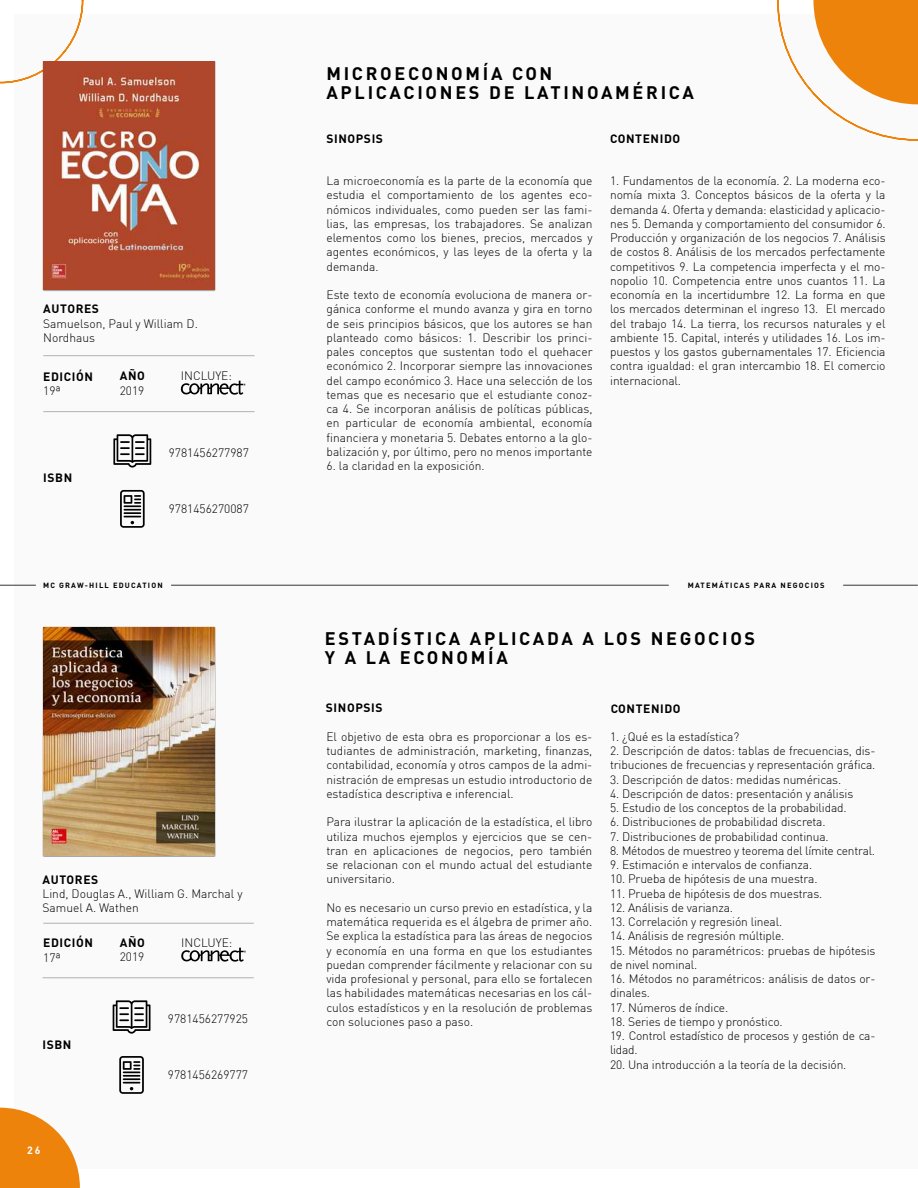
<style>
.page{position:relative;width:918px;height:1188px;background:#fff}
.page>*{position:absolute;margin:0;border:0;box-sizing:border-box;transform-origin:0 0}
.t1{font:700 18px/18.6px "DIN";letter-spacing:.15em;color:#000}
.t2{font:300 12px/14.2px "DIN";letter-spacing:-.01em;color:#000}
.t3{font:700 12px "DIN";letter-spacing:.05em;color:#000}
.t4{font:700 10.5px "DIN";color:#fff}
.t5{font:700 7.5px "DIN";letter-spacing:.16em;color:#000}
</style>
<div class="page">
<div style="left:14px;top:14px;width:904px;height:1154px;background:#fafafa"></div>
<svg style="left:777px;top:0;width:141px;height:141px"></svg>
<svg style="left:0;top:0;width:84px;height:84px"></svg>
<svg style="left:0;top:1108px;width:80px;height:80px"></svg>
<hr style="left:171px;top:585px;width:498px;height:1px;background:#353438">
<hr style="left:0;top:585px;width:36px;height:1px;background:#353438">
<hr style="left:843px;top:585px;width:75px;height:1px;background:#353438">
<hr style="left:43px;top:923px;width:211px;height:1px;background:#000">
<svg style="left:119px;top:1056px;width:25px;height:38px"></svg>
<svg style="left:113px;top:1000px;width:38px;height:34px"></svg>
<hr style="left:42px;top:978px;width:212px;height:1px;background:#000">
<div style="left:42px;top:626px;width:174px;height:231px;background:#000;opacity:.75"></div>
<img style="left:43px;top:627px;width:171px;height:228px">
<svg style="left:181px;top:948px;width:65px;height:14px"></svg>
<hr style="left:43px;top:355px;width:212px;height:1px;background:#000">
<hr style="left:43px;top:411px;width:212px;height:1px;background:#000">
<svg style="left:120px;top:490px;width:25px;height:38px"></svg>
<svg style="left:113px;top:434px;width:38px;height:34px"></svg>
<div style="left:42px;top:61px;width:174px;height:230px;background:#000;opacity:.75"></div>
<img style="left:43px;top:62px;width:172px;height:228px">
<svg style="left:181px;top:381px;width:65px;height:14px"></svg>
<h1 class="t1" style="left:326px;top:64px;width:369px">MICROECONOMÍA CON<br>APLICACIONES DE LATINOAMÉRICA</h1>
<p class="t3" style="left:43px;top:301px;width:57px">AUTORES</p>
<p class="t2" style="left:43px;top:316px;width:156px">Samuelson, Paul y William D.<br>Nordhaus</p>
<p class="t3" style="left:120px;top:368px;width:27px">AÑO</p>
<p class="t2" style="left:120px;top:383px;width:26px">2019</p>
<p class="t3" style="left:43px;top:368px;width:51px">EDICIÓN</p>
<p class="t2" style="left:43px;top:383px;width:19px">19ª</p>
<p class="t2" style="left:181px;top:368px;width:53px">INCLUYE:</p>
<p class="t3" style="left:43px;top:470px;width:30px">ISBN</p>
<p class="t2" style="left:169px;top:445px;width:82px">9781456277987</p>
<p class="t2" style="left:169px;top:501px;width:82px">9781456270087</p>
<p class="t3" style="left:326px;top:130px;width:58px">SINOPSIS</p>
<p class="t3" style="left:610px;top:130px;width:72px">CONTENIDO</p>
<p class="t2" style="left:327px;top:174px;width:268px;text-align:justify">La microeconomía es la parte de la economía que estudia el comportamiento de los agentes eco&shy;nómicos individuales, como pueden ser las fami&shy;lias, las empresas, los trabajadores. Se analizan elementos como los bienes, precios, mercados y agentes económicos, y las leyes de la oferta y la demanda.</p>
<p class="t2" style="left:327px;top:288px;width:268px;text-align:justify">Este texto de economía evoluciona de manera or&shy;gánica conforme el mundo avanza y gira en torno de seis principios básicos, que los autores se han planteado como básicos: 1. Describir los princi&shy;pales conceptos que sustentan todo el quehacer económico 2. Incorporar siempre las innovaciones del campo económico 3. Hace una selección de los temas que es necesario que el estudiante conoz&shy;ca 4. Se incorporan análisis de políticas públicas, en particular de economía ambiental, economía financiera y monetaria 5. Debates entorno a la glo&shy;balización y, por último, pero no menos importante</p>
<p class="t2" style="left:327px;top:459px;width:160px">6. la claridad en la exposición.</p>
<p class="t2" style="left:610px;top:174px;width:277px;text-align:justify">1. Fundamentos de la economía. 2. La moderna eco&shy;nomía mixta 3. Conceptos básicos de la oferta y la demanda 4. Oferta y demanda: elasticidad y aplicacio&shy;nes 5. Demanda y comportamiento del consumidor 6.<br>Producción y organización de los negocios 7. Análisis de costos 8. Análisis de los mercados perfectamente competitivos 9. La competencia imperfecta y el mo&shy;nopolio 10. Competencia entre unos cuantos 11. La economía en la incertidumbre 12. La forma en que los mercados determinan el ingreso 13. El mercado del trabajo 14. La tierra, los recursos naturales y el ambiente 15. Capital, interés y utilidades 16. Los im&shy;puestos y los gastos gubernamentales 17. Eficiencia contra igualdad: el gran intercambio 18. El comercio internacional.</p>
<p class="t5" style="left:43px;top:580px;width:121px">MC GRAW-HILL EDUCATION</p>
<p class="t5" style="left:688px;top:581px;width:138px">MATEMÁTICAS PARA NEGOCIOS</p>
<h1 class="t1" style="left:325px;top:629px;width:432px">ESTADÍSTICA APLICADA A LOS NEGOCIOS<br>Y A LA ECONOMÍA</h1>
<p class="t3" style="left:42px;top:871px;width:57px">AUTORES</p>
<p class="t2" style="left:42px;top:886px;width:202px">Lind, Douglas A., William G. Marchal y<br>Samuel A. Wathen</p>
<p class="t3" style="left:43px;top:935px;width:51px">EDICIÓN</p>
<p class="t2" style="left:43px;top:950px;width:19px">17ª</p>
<p class="t3" style="left:42px;top:1036px;width:30px">ISBN</p>
<p class="t4" style="left:27px;top:1143px;width:15px">26</p>
<p class="t3" style="left:120px;top:934px;width:27px">AÑO</p>
<p class="t2" style="left:120px;top:950px;width:26px">2019</p>
<p class="t2" style="left:181px;top:935px;width:53px">INCLUYE:</p>
<p class="t2" style="left:168px;top:1011px;width:82px">9781456277925</p>
<p class="t2" style="left:168px;top:1067px;width:82px">9781456269777</p>
<p class="t3" style="left:326px;top:700px;width:58px">SINOPSIS</p>
<p class="t2" style="left:326px;top:729px;width:268px;text-align:justify">El objetivo de esta obra es proporcionar a los es&shy;tudiantes de administración, marketing, finanzas, contabilidad, economía y otros campos de la admi&shy;nistración de empresas un estudio introductorio de estadística descriptiva e inferencial.</p>
<p class="t2" style="left:326px;top:815px;width:268px;text-align:justify">Para ilustrar la aplicación de la estadística, el libro utiliza muchos ejemplos y ejercicios que se cen&shy;tran en aplicaciones de negocios, pero también se relacionan con el mundo actual del estudiante universitario.</p>
<p class="t2" style="left:326px;top:900px;width:268px;text-align:justify">No es necesario un curso previo en estadística, y la matemática requerida es el álgebra de primer año.<br>Se explica la estadística para las áreas de negocios y economía en una forma en que los estudiantes puedan comprender fácilmente y relacionar con su vida profesional y personal, para ello se fortalecen las habilidades matemáticas necesarias en los cál&shy;culos estadísticos y en la resolución de problemas con soluciones paso a paso.</p>
<p class="t3" style="left:611px;top:700px;width:72px">CONTENIDO</p>
<p class="t2" style="left:610px;top:729px;width:131px">1. ¿Qué es la estadística?</p>
<p class="t2" style="left:610px;top:744px;width:267px">2. Descripción de datos: tablas de frecuencias, dis&shy;tribuciones de frecuencias y representación gráfica.</p>
<p class="t2" style="left:610px;top:772px;width:233px">3. Descripción de datos: medidas numéricas.</p>
<p class="t2" style="left:610px;top:786px;width:245px">4. Descripción de datos: presentación y análisis</p>
<p class="t2" style="left:610px;top:801px;width:238px">5. Estudio de los conceptos de la probabilidad.</p>
<p class="t2" style="left:610px;top:815px;width:217px">6. Distribuciones de probabilidad discreta.</p>
<p class="t2" style="left:610px;top:829px;width:220px">7. Distribuciones de probabilidad continua.</p>
<p class="t2" style="left:610px;top:843px;width:267px">8. Métodos de muestreo y teorema del límite central.</p>
<p class="t2" style="left:610px;top:858px;width:204px">9. Estimación e intervalos de confianza.</p>
<p class="t2" style="left:610px;top:872px;width:209px">10. Prueba de hipótesis de una muestra.</p>
<p class="t2" style="left:610px;top:886px;width:214px">11. Prueba de hipótesis de dos muestras.</p>
<p class="t2" style="left:610px;top:900px;width:125px">12. Análisis de varianza.</p>
<p class="t2" style="left:610px;top:915px;width:174px">13. Correlación y regresión lineal.</p>
<p class="t2" style="left:610px;top:929px;width:176px">14. Análisis de regresión múltiple.</p>
<p class="t2" style="left:610px;top:943px;width:267px">15. Métodos no paramétricos: pruebas de hipótesis de nivel nominal.</p>
<p class="t2" style="left:610px;top:971px;width:267px">16. Métodos no paramétricos: análisis de datos or&shy;dinales.</p>
<p class="t2" style="left:610px;top:1000px;width:120px">17. Números de índice.</p>
<p class="t2" style="left:610px;top:1014px;width:174px">18. Series de tiempo y pronóstico.</p>
<p class="t2" style="left:610px;top:1028px;width:267px">19. Control estadístico de procesos y gestión de ca&shy;lidad.</p>
<p class="t2" style="left:610px;top:1057px;width:238px">20. Una introducción a la teoría de la decisión.</p>
</div>
